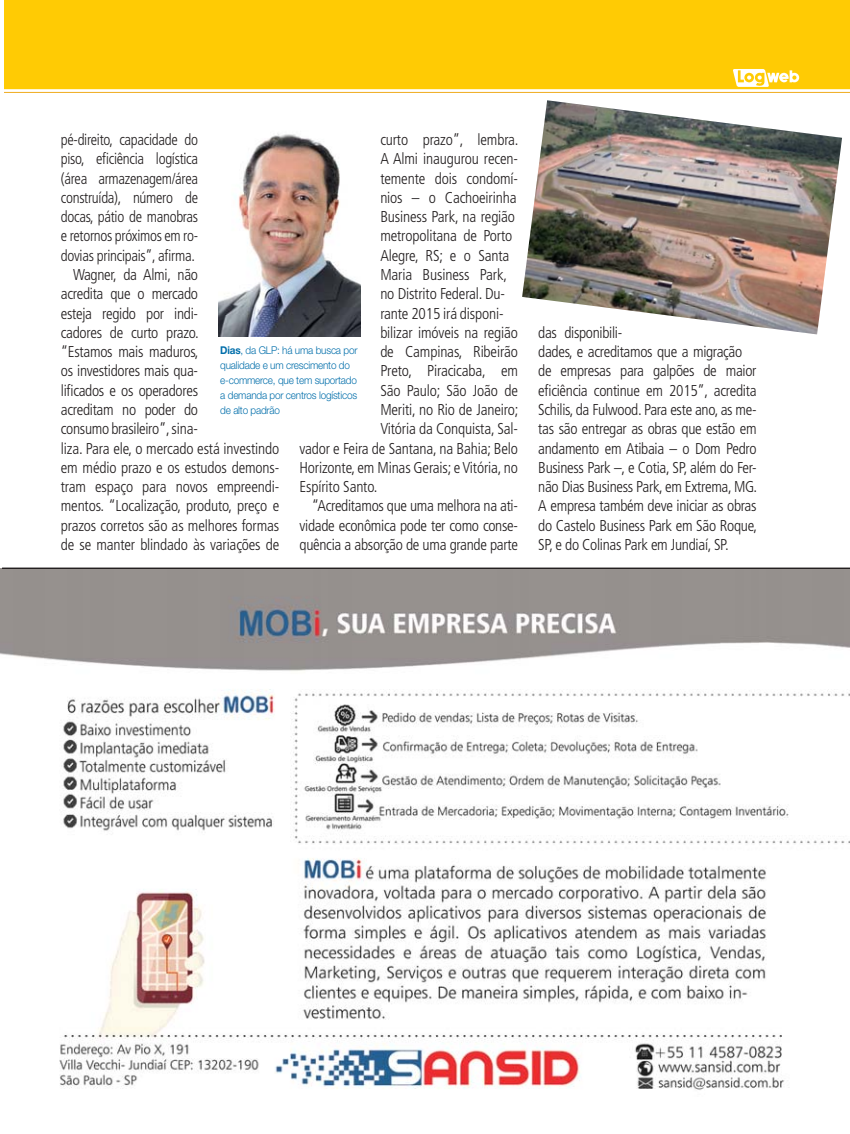
<style>
.page{position:relative;width:850px;height:1134px;background:#fff}
.page>*{position:absolute;margin:0;border:0;box-sizing:border-box;transform-origin:0 0}
.t1{font:300 condensed 15.8px/19.2px "Frutiger";letter-spacing:-.02em;color:#231f20}
.t2{font:300 condensed 15.8px "Frutiger";letter-spacing:-.02em;color:#231f20;scale:.95 1}
.t3{font:300 10.8px/15px "Helvetica Neue";letter-spacing:-.02em;color:#006eaa;scale:.93 1}
.s1{font-weight:700}
</style>
<div class="page">
<img style="left:218px;top:133px;width:142px;height:204px">
<img style="left:522px;top:100px;width:320px;height:234px">
<div style="left:4px;top:0;width:846px;height:92px;background:#ffcb04"></div>
<svg style="left:733px;top:69px;width:66px;height:18px"></svg>
<hr style="left:4px;top:89px;width:846px;height:3px;background:#fff">
<hr style="left:4px;top:92px;width:846px;height:1px;background:#efac1f">
<img style="left:0;top:568px;width:850px;height:522px">
<hr style="left:2px;top:568px;width:848px;height:1px;background:#231f20">
<p class="t2" style="left:61px;top:133px;width:146px">pé-direito, capacidade do</p>
<p class="t2" style="left:61px;top:152px;width:146px">piso, eficiência logística</p>
<p class="t2" style="left:61px;top:172px;width:146px">(área armazenagem/área</p>
<p class="t2" style="left:61px;top:191px;width:146px">construída), número de</p>
<p class="t2" style="left:61px;top:210px;width:146px">docas, pátio de manobras</p>
<p class="t2" style="left:61px;top:230px;width:146px">e retornos próximos em ro-</p>
<p class="t2" style="left:61px;top:249px;width:143px">dovias principais”, afirma.</p>
<p class="t1" style="left:73px;top:266px;width:127px">Wagner, da Almi, não</p>
<p class="t1" style="left:61px;top:285px;width:139px">acredita que o mercado</p>
<p class="t1" style="left:61px;top:305px;width:139px">esteja regido por indi-</p>
<p class="t1" style="left:61px;top:324px;width:139px">cadores de curto prazo.</p>
<p class="t1" style="left:61px;top:343px;width:139px">“Estamos mais maduros,</p>
<p class="t1" style="left:61px;top:363px;width:139px">os investidores mais qua-</p>
<p class="t1" style="left:61px;top:382px;width:139px">lificados e os operadores</p>
<p class="t1" style="left:61px;top:401px;width:139px">acreditam no poder do</p>
<p class="t1" style="left:61px;top:420px;width:139px">consumo brasileiro”, sina-</p>
<p class="t1" style="left:61px;top:440px;width:220px">liza. Para ele, o mercado está investindo</p>
<p class="t1" style="left:61px;top:459px;width:220px">em médio prazo e os estudos demons-</p>
<p class="t1" style="left:61px;top:478px;width:220px">tram espaço para novos empreendi-</p>
<p class="t1" style="left:61px;top:498px;width:220px">mentos. “Localização, produto, preço e</p>
<p class="t1" style="left:61px;top:517px;width:220px">prazos corretos são as melhores formas</p>
<p class="t1" style="left:61px;top:536px;width:220px">de se manter blindado às variações de</p>
<p class="t1" style="left:380px;top:131px;width:140px">curto prazo”, lembra.</p>
<p class="t1" style="left:380px;top:150px;width:139px">A Almi inaugurou recen-</p>
<p class="t1" style="left:380px;top:170px;width:139px">temente dois condomí-</p>
<p class="t1" style="left:380px;top:189px;width:138px">nios – o Cachoeirinha</p>
<p class="t1" style="left:380px;top:208px;width:136px">Business Park, na região</p>
<p class="t1" style="left:380px;top:228px;width:133px">metropolitana de Porto</p>
<p class="t1" style="left:380px;top:247px;width:131px">Alegre, RS; e o Santa</p>
<p class="t1" style="left:380px;top:266px;width:128px">Maria Business Park,</p>
<p class="t1" style="left:380px;top:285px;width:126px">no Distrito Federal. Du-</p>
<p class="t1" style="left:380px;top:305px;width:125px">rante 2015 irá disponi-</p>
<p class="t1" style="left:380px;top:324px;width:139px">bilizar imóveis na região</p>
<p class="t1" style="left:380px;top:343px;width:139px">de Campinas, Ribeirão</p>
<p class="t1" style="left:380px;top:363px;width:139px">Preto, Piracicaba, em</p>
<p class="t1" style="left:380px;top:382px;width:139px">São Paulo; São João de</p>
<p class="t1" style="left:380px;top:401px;width:140px">Meriti, no Rio de Janeiro;</p>
<p class="t1" style="left:380px;top:420px;width:139px">Vitória da Conquista, Sal-</p>
<p class="t1" style="left:300px;top:440px;width:220px">vador e Feira de Santana, na Bahia; Belo</p>
<p class="t1" style="left:300px;top:459px;width:220px">Horizonte, em Minas Gerais; e Vitória, no</p>
<p class="t1" style="left:300px;top:478px;width:79px">Espírito Santo.</p>
<p class="t1" style="left:312px;top:498px;width:208px">“Acreditamos que uma melhora na ati-</p>
<p class="t1" style="left:300px;top:517px;width:220px">vidade econômica pode ter como conse-</p>
<p class="t1" style="left:300px;top:536px;width:220px">quência a absorção de uma grande parte</p>
<p class="t3" style="left:220px;top:344px;width:149px"><span class="s1">Dias</span>, da GLP: há uma busca por qualidade e um crescimento do e-commerce, que tem suportado a demanda por centros logísticos de alto padrão</p>
<p class="t1" style="left:538px;top:324px;width:220px">das disponibili-<br>dades, e acreditamos que a migração de empresas para galpões de maior eficiência continue em 2015”, acredita Schilis, da Fulwood. Para este ano, as me&shy;tas são entregar as obras que estão em andamento em Atibaia – o Dom Pedro Business Park –, e Cotia, SP, além do Fer&shy;não Dias Business Park, em Extrema, MG.<br>A empresa também deve iniciar as obras do Castelo Business Park em São Roque, SP, e do Colinas Park em Jundiaí, SP.</p>
</div>
